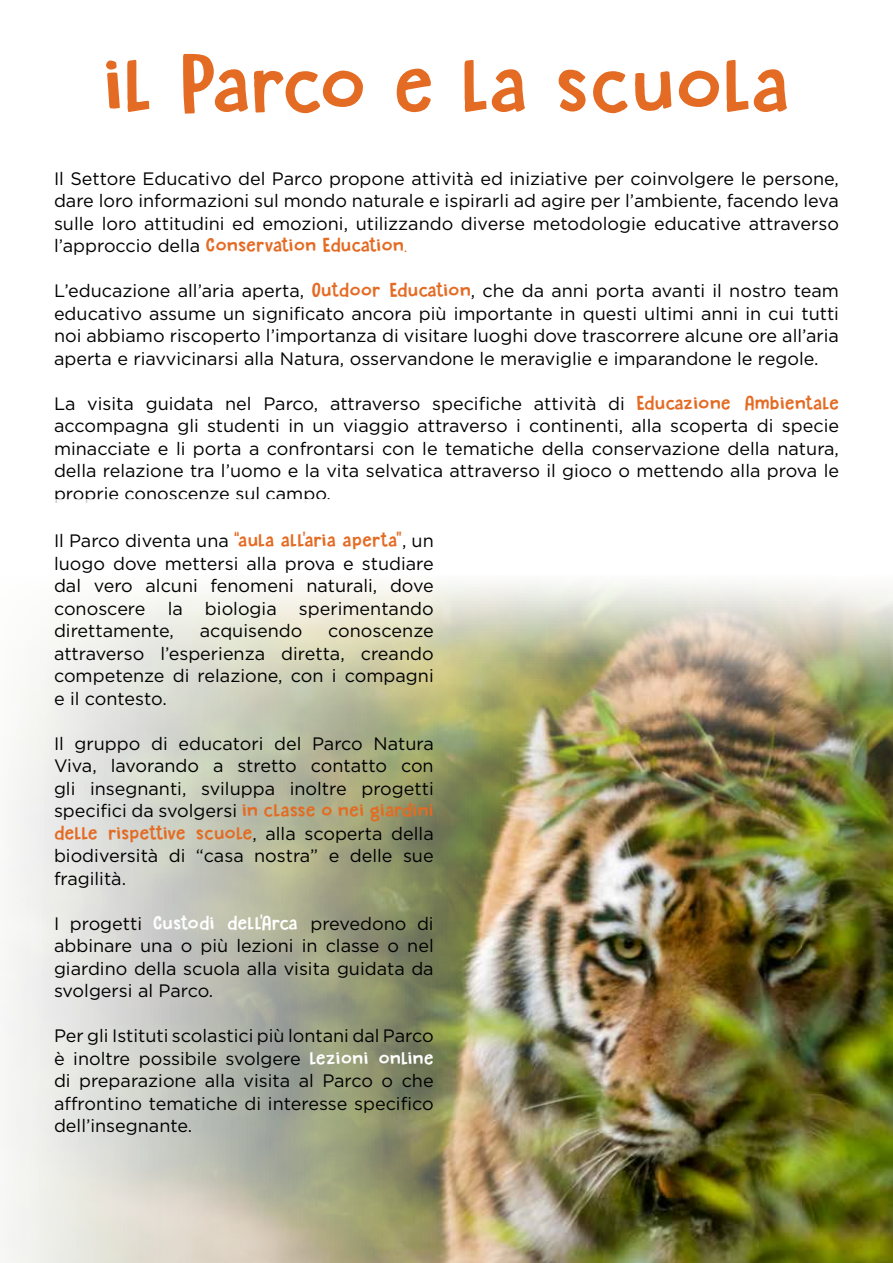
<style>
.page{position:relative;width:893px;height:1263px;background:#fff}
.page>*{position:absolute;margin:0;border:0;box-sizing:border-box;transform-origin:0 0}
.t1{font:75px "DK Sugary Pancake";letter-spacing:-.02em;color:#e46b23}
.t2{font:18px/22.5px "Gotham";color:#000;text-align:justify}
.t3{font:18px "DK Sugary Pancake";color:#e46b23}
.s1{font-family:"Gotham";color:#000}
.s2{font-family:"DK Sugary Pancake";color:#e46b23}
.s3{color:#fff}
.s4{font-family:"DK Sugary Pancake";color:#fff}
</style>
<div class="page">
<img style="left:5px;top:721px;width:888px;height:542px">
<img style="left:26px;top:582px;width:867px;height:139px">
<h1 class="t1" style="left:102px;top:36px;width:690px">il Parco e la scuola</h1>
<p class="t2" style="left:54px;top:166px;width:786px">Il Settore Educativo del Parco propone attività ed iniziative per coinvolgere le persone, dare loro informazioni sul mondo naturale e ispirarli ad agire per l’ambiente, facendo leva sulle loro attitudini ed emozioni, utilizzando diverse metodologie educative attraverso</p>
<p class="t3" style="left:54px;top:233px;width:355px"><span class="s1">l’approccio della</span> Conservation Education.</p>
<p class="t2" style="left:54px;top:279px;width:786px">L’educazione all’aria aperta, <span class="s2">Outdoor Education</span>, che da anni porta avanti il nostro team educativo assume un significato ancora più importante in questi ultimi anni in cui tutti noi abbiamo riscoperto l’importanza di visitare luoghi dove trascorrere alcune ore all’aria aperta e riavvicinarsi alla Natura, osservandone le meraviglie e imparandone le regole.</p>
<p class="t2" style="left:54px;top:391px;width:787px">La visita guidata nel Parco, attraverso specifiche attività di <span class="s2">Educazione Ambientale </span>accompagna gli studenti in un viaggio attraverso i continenti, alla scoperta di specie minacciate e li porta a confrontarsi con le tematiche della conservazione della natura, della relazione tra l’uomo e la vita selvatica attraverso il gioco o mettendo alla prova le proprie conoscenze sul campo.<span class="s3">dell’insegnante.</span></p>
<p class="t2" style="left:54px;top:529px;width:381px">Il Parco diventa una <span class="s2">“aula all’aria aperta”</span>, un luogo dove mettersi alla prova e studiare dal vero alcuni fenomeni naturali, dove conoscere la biologia sperimentando direttamente,</p>
<p class="t2" style="left:200px;top:619px;width:104px">acquisendo</p>
<p class="t2" style="left:54px;top:619px;width:381px;text-indent:274px">conoscenze attraverso l’esperienza diretta, creando competenze di relazione, con i compagni e il contesto.</p>
<p class="t2" style="left:54px;top:732px;width:381px">Il gruppo di educatori del Parco Natura Viva, lavorando a stretto contatto con gli insegnanti, sviluppa inoltre progetti specifici da svolgersi <span class="s2">in classe o nei giardini</span></p>
<p class="t3" style="left:54px;top:821px;width:381px">delle rispettive scuole<span class="s1">, alla scoperta della</span></p>
<p class="t2" style="left:54px;top:844px;width:381px">biodiversità di “casa nostra” e delle sue fragilità.</p>
<p class="t2" style="left:54px;top:912px;width:381px">I progetti <span class="s4">Custodi dell’Arca</span> prevedono di abbinare una o più lezioni in classe o nel giardino della scuola alla visita guidata da svolgersi al Parco.</p>
<p class="t2" style="left:54px;top:1024px;width:381px">Per gli Istituti scolastici più lontani dal Parco è inoltre possibile svolgere <span class="s4">lezioni online </span>di preparazione alla visita al Parco o che affrontino tematiche di interesse specifico dell’insegnante.</p>
</div>
